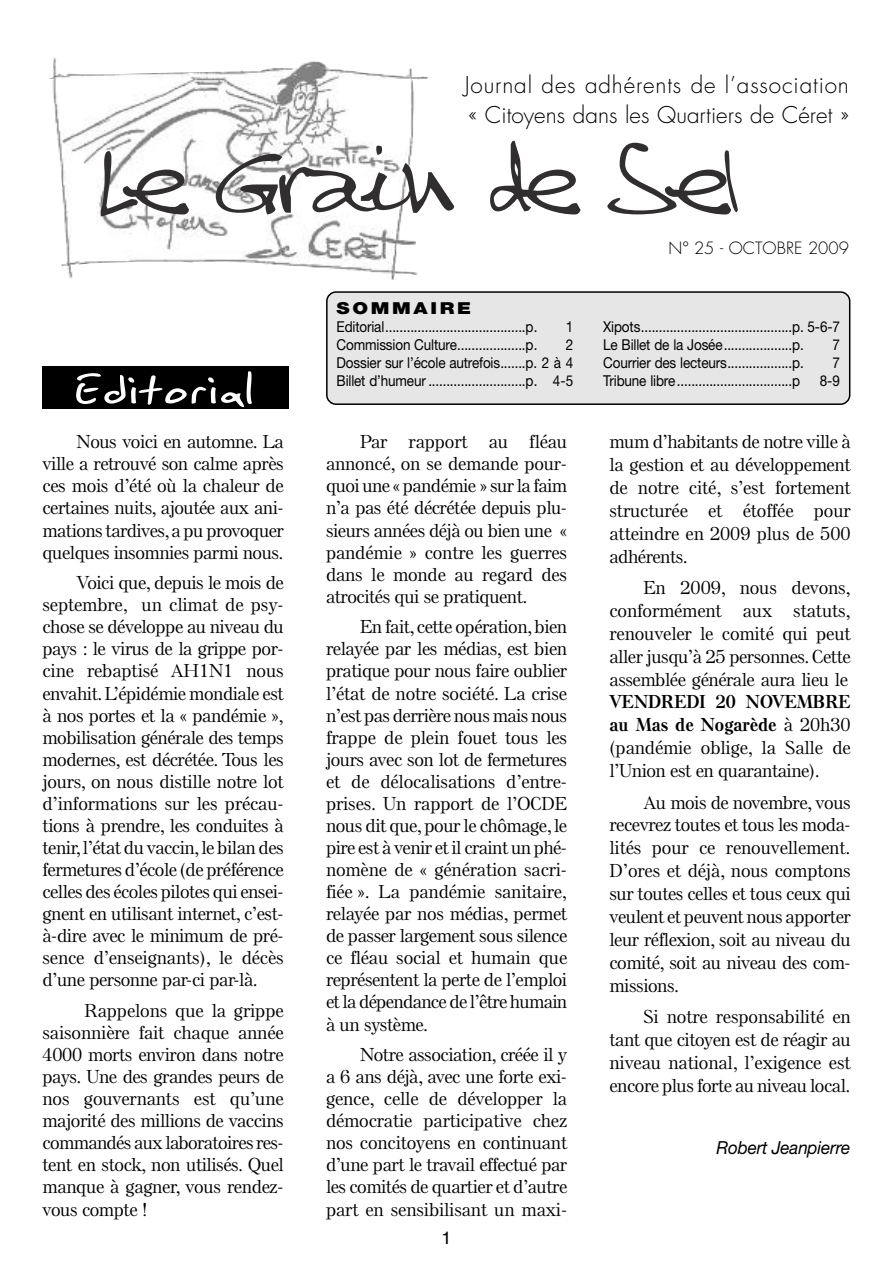
<style>
.page{position:relative;width:893px;height:1263px;background:#fff}
.page>*{position:absolute;margin:0;border:0;box-sizing:border-box;transform-origin:0 0}
.t1{font:49.5px "SF Grunge Sans";letter-spacing:.05em;color:#fff;scale:1.5 1}
.t2{font:300 22.5px/29.7px "Futura";letter-spacing:.035em;color:#000}
.t3{font:500 18px/22px "Else NPL Std";letter-spacing:-.01em;color:#000;text-align:justify}
.t4{font:italic 18px "Helvetica Neue";letter-spacing:-.01em;color:#000;scale:.95 1}
.t5{font:18px "Helvetica";color:#000}
.t6{font:300 16.5px "Futura";color:#000}
.t7{font:900 16.5px "Helvetica Neue";letter-spacing:.135em;color:#000;scale:1.2 1}
.t8{font:15px/18px "Helvetica Neue";letter-spacing:-.01em;color:#000;text-align:justify;scale:.9 1}
.s1{font-weight:700}
</style>
<div class="page">
<div style="left:43px;top:366px;width:246px;height:43px;background:#000"></div>
<div style="left:326px;top:291px;width:524px;height:114px;background:#e6e6e6"></div>
<img style="left:49px;top:57px;width:380px;height:223px">
<svg style="left:101px;top:151px;width:88px;height:65px"></svg>
<svg style="left:216px;top:146px;width:238px;height:68px"></svg>
<svg style="left:490px;top:141px;width:90px;height:73px"></svg>
<svg style="left:607px;top:143px;width:131px;height:71px"></svg>
<p class="t2" style="left:465px;top:72px;width:386px">Journal des adhérents de l’association « Citoyens dans les Quartiers de Céret »</p>
<h1 class="t1" style="left:75px;top:357px;width:120px">Editorial</h1>
<p class="t3" style="left:43px;top:432px;width:242px;text-indent:34px">Nous voici en automne. La ville a retrouvé son calme après ces mois d’été où la chaleur de certaines nuits, ajoutée aux ani&shy;mations tardives,a pu provoquer quelques insomnies parmi nous.</p>
<p class="t3" style="left:43px;top:573px;width:242px;text-indent:34px">Voici que, depuis le mois de septembre, un climat de psy&shy;chose se développe au niveau du pays : le virus de la grippe por&shy;cine rebaptisé AH1N1 nous envahit.L’épidémie mondiale est à nos portes et la « pandémie », mobilisation générale des temps modernes, est décrétée. Tous les jours, on nous distille notre lot d’informations sur les précau&shy;tions à prendre, les conduites à tenir,l’état du vaccin,le bilan des fermetures d’école (de préférence celles des écoles pilotes qui ensei&shy;gnent en utilisant internet, c’est&shy;à-dire avec le minimum de pré&shy;sence d’enseignants), le décès d’une personne par-ci par-là.</p>
<p class="t3" style="left:43px;top:1001px;width:242px;text-indent:42px">Rappelons que la grippe saisonnière fait chaque année 4000 morts environ dans notre pays. Une des grandes peurs de nos gouvernants est qu’une majorité des millions de vaccins commandés aux laboratoires res&shy;tent en stock, non utilisés. Quel manque à gagner, vous rendez&shy;vous compte !</p>
<p class="t7" style="left:337px;top:302px;width:113px">SOMMAIRE</p>
<p class="t8" style="left:337px;top:319px;width:225px">Editorial.......................................p.</p>
<p class="t8" style="left:566px;top:319px;width:10px">1</p>
<p class="t8" style="left:337px;top:337px;width:225px">Commission Culture...................p.</p>
<p class="t8" style="left:337px;top:337px;width:265px;text-indent:229px">2<br>Dossier sur l’école autrefois.......p. 2 à 4<br>Billet d’humeur ...........................p. 4-5</p>
<p class="t3" style="left:326px;top:432px;width:242px;text-indent:34px">Par rapport au fléau annoncé, on se demande pour&shy;quoi une « pandémie » sur la faim n’a pas été décrétée depuis plu&shy;sieurs années déjà ou bien une « pandémie » contre les guerres dans le monde au regard des atrocités qui se pratiquent.</p>
<p class="t3" style="left:326px;top:617px;width:242px;text-indent:34px">En fait, cette opération,bien relayée par les médias, est bien pratique pour nous faire oublier l’état de notre société. La crise n’est pas derrière nous mais nous frappe de plein fouet tous les jours avec son lot de fermetures et de délocalisations d’entre&shy;prises. Un rapport de l’OCDE nous dit que,pour le chômage,le pire est à venir et il craint un phé&shy;nomène de « génération sacri&shy;fiée ». La pandémie sanitaire, relayée par nos médias, permet de passer largement sous silence ce fléau social et humain que représentent la perte de l’emploi et la dépendance de l’être humain à un système.</p>
<p class="t3" style="left:326px;top:1045px;width:242px;text-indent:34px">Notre association, créée il y a 6 ans déjà, avec une forte exi&shy;gence, celle de développer la démocratie participative chez nos concitoyens en continuant d’une part le travail effectué par les comités de quartier et d’autre part en sensibilisant un maxi-</p>
<p class="t5" style="left:441px;top:1230px;width:12px">1</p>
<p class="t6" style="left:668px;top:241px;width:182px">N° 25 - OCTOBRE 2009</p>
<p class="t8" style="left:603px;top:319px;width:265px">Xipots..........................................p. 5-6-7<br>Le Billet de la Josée...................p.</p>
<p class="t8" style="left:832px;top:337px;width:10px">7</p>
<p class="t8" style="left:603px;top:355px;width:225px">Courrier des lecteurs..................p.</p>
<p class="t8" style="left:832px;top:355px;width:10px">7</p>
<p class="t8" style="left:603px;top:373px;width:220px">Tribune libre................................p</p>
<p class="t8" style="left:820px;top:373px;width:24px">8-9</p>
<p class="t3" style="left:609px;top:432px;width:242px;line-height:23px">mum d’habitants de notre ville à la gestion et au développement de notre cité, s’est fortement structurée et étoffée pour atteindre en 2009 plus de 500 adhérents.</p>
<p class="t3" style="left:609px;top:578px;width:242px;line-height:23px;text-indent:34px">En 2009, nous devons, conformément aux statuts, renouveler le comité qui peut aller jusqu’à 25 personnes. Cette assemblée générale aura lieu le</p>
<p class="t3" style="left:609px;top:692px;width:242px;line-height:23px"><span class="s1">VENDREDI 20 NOVEMBRE au Mas de Nogarède</span> à 20h30 (pandémie oblige, la Salle de l’Union est en quarantaine).</p>
<p class="t3" style="left:609px;top:792px;width:242px;line-height:23px;text-indent:34px">Au mois de novembre, vous recevrez toutes et tous les moda&shy;lités pour ce renouvellement.<br>D’ores et déjà, nous comptons sur toutes celles et tous ceux qui veulent et peuvent nous apporter leur réflexion, soit au niveau du comité, soit au niveau des com&shy;missions.</p>
<p class="t3" style="left:609px;top:1007px;width:242px;line-height:23px;text-indent:34px">Si notre responsabilité en tant que citoyen est de réagir au niveau national, l’exigence est encore plus forte au niveau local.</p>
<p class="t4" style="left:717px;top:1141px;width:142px">Robert Jeanpierre</p>
</div>
